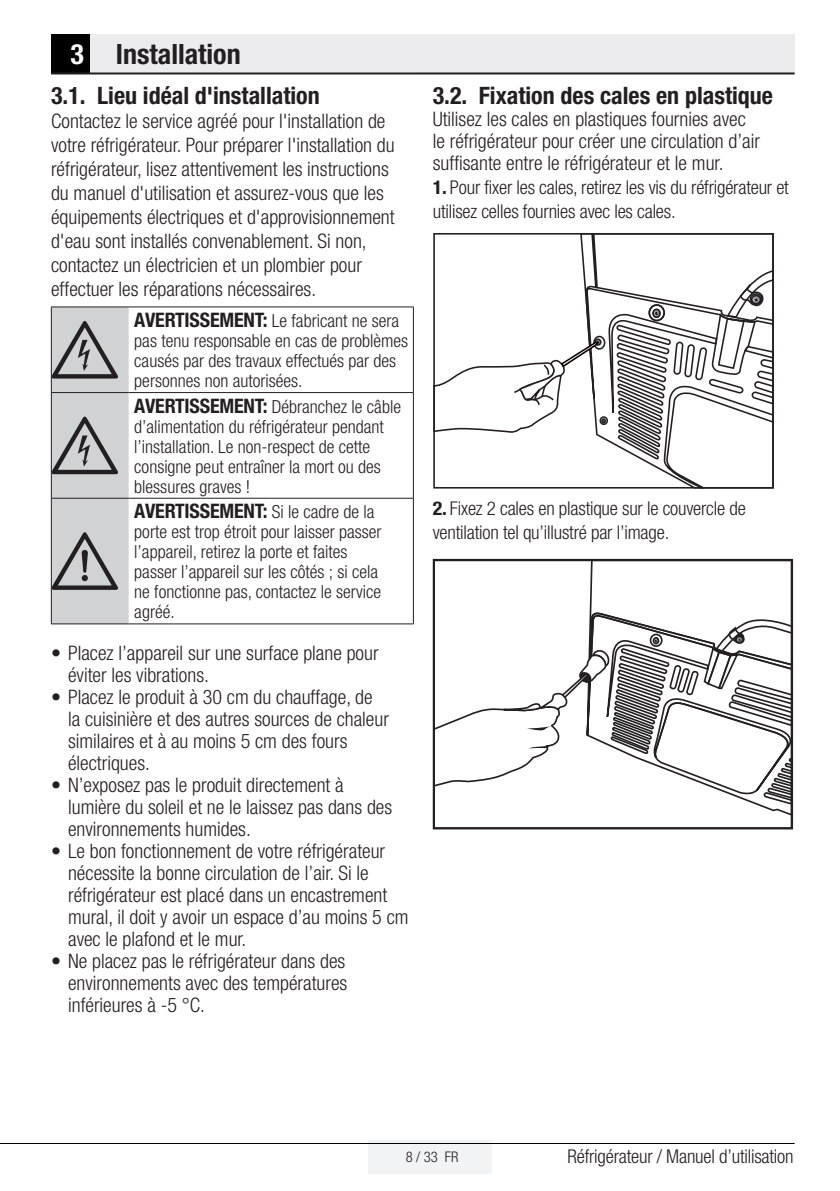
<style>
.page{position:relative;width:840px;height:1191px;background:#fff}
.page>*{position:absolute;margin:0;border:0;box-sizing:border-box;transform-origin:0 0}
.Girintili_Yazi{font:72px "ZIWARNUN";color:#231f20}
.Normal_Yazi{font:72px "ZIWARNUN";color:#231f20}
.Unite_Baslik{font:700 condensed 28px "Helvetica Neue LT Pro";color:#231f20}
._3-SIRALAMA_Konu_Bas{font:700 condensed 24px "Helvetica Neue LT Pro";color:#231f20}
.Girintili_Yazi-2{font:300 condensed 20px/22px "Helvetica Neue LT Pro";color:#231f20}
.Normal_Yazi__10pt{font:300 condensed 20px/24px "Helvetica Neue LT Pro";color:#231f20}
.Normal_Yazi-2{font:300 condensed 20px/22px "Helvetica Neue LT Pro";color:#231f20}
.Girintili_Yazi_uyari{font:700 condensed 20px "Helvetica Neue LT Pro";letter-spacing:-.01em;color:#231f20}
.numaralı_girinti{font:300 condensed 19px/24px "Helvetica Neue LT Pro";letter-spacing:-.01em;color:#231f20}
.Girintili_Yazi_uyari-2{font:300 condensed 18px/20px "Helvetica Neue LT Pro";color:#231f20}
.t1{font:300 condensed 14.6px "Helvetica Neue LT Pro";color:#231f20}
.s1{color:#fff}
.s2{font-weight:700;font-size:20px}
.s3{font-weight:300;font-size:18px}
.s4{font-weight:700}
</style>
<div class="page">
<div style="left:368px;top:1140px;width:123px;height:33px;background:#f2f3f4"></div>
<hr style="left:0;top:1143px;width:794px;height:1px;background:#000">
<div style="left:51px;top:34px;width:39px;height:40px;background:#000"></div>
<div style="left:90px;top:34px;width:704px;height:40px;background:#ececee"></div>
<hr style="left:51px;top:72px;width:743px;height:2px;background:#231f20">
<div style="left:52px;top:307px;width:77px;height:316px;background:#d1d2d4"></div>
<hr style="left:51px;top:307px;width:1px;height:85px;background:#231f20">
<hr style="left:413px;top:307px;width:1px;height:85px;background:#231f20">
<hr style="left:51px;top:393px;width:1px;height:105px;background:#231f20">
<hr style="left:413px;top:393px;width:1px;height:105px;background:#231f20">
<hr style="left:51px;top:498px;width:1px;height:125px;background:#231f20">
<hr style="left:413px;top:498px;width:1px;height:125px;background:#231f20">
<hr style="left:51px;top:306px;width:78px;height:1px;background:#231f20">
<hr style="left:129px;top:306px;width:284px;height:1px;background:#231f20">
<hr style="left:51px;top:392px;width:78px;height:1px;background:#231f20">
<hr style="left:129px;top:392px;width:284px;height:1px;background:#231f20">
<hr style="left:51px;top:498px;width:78px;height:1px;background:#231f20">
<hr style="left:129px;top:498px;width:284px;height:1px;background:#231f20">
<hr style="left:51px;top:623px;width:78px;height:1px;background:#231f20">
<hr style="left:129px;top:623px;width:284px;height:1px;background:#231f20">
<svg style="left:433px;top:233px;width:339px;height:255px"></svg>
<svg style="left:435px;top:610px;width:354px;height:205px"></svg>
<div style="left:432px;top:559px;width:360px;height:270px;border:2px solid #231f20"></div>
<p class="Unite_Baslik" style="left:70px;top:37px;width:172px"><span class="s1">3</span> Installation</p>
<p class="_3-SIRALAMA_Konu_Bas" style="left:51px;top:81px;width:270px">3.1. Lieu idéal d'installation</p>
<p class="Normal_Yazi__10pt" style="left:51px;top:109px;width:345px">Contactez le service agréé pour l'installation de votre réfrigérateur. Pour préparer l'installation du réfrigérateur, lisez attentivement les instructions du manuel d'utilisation et assurez-vous que les équipements électriques et d'approvisionnement d'eau sont installés convenablement. Si non, contactez un électricien et un plombier pour effectuer les réparations nécessaires.</p>
<p class="Girintili_Yazi" style="left:52px;top:311px;width:71px">B</p>
<p class="Girintili_Yazi_uyari-2" style="left:134px;top:310px;width:275px"><span class="s2">AVERTISSEMENT:</span> Le fabricant ne sera pas tenu responsable en cas de problèmes causés par des travaux effectués par des personnes non autorisées.</p>
<p class="Normal_Yazi" style="left:52px;top:407px;width:71px">B</p>
<p class="Girintili_Yazi_uyari-2" style="left:134px;top:396px;width:268px"><span class="s2">AVERTISSEMENT:</span> Débranchez le câble d’alimentation du réfrigérateur pendant l’installation. Le non-respect de cette consigne peut entraîner la mort ou des blessures graves !</p>
<p class="Girintili_Yazi_uyari" style="left:134px;top:499px;width:241px">AVERTISSEMENT: <span class="s3">Si le cadre de la</span></p>
<p class="Girintili_Yazi_uyari-2" style="left:134px;top:521px;width:248px">porte est trop étroit pour laisser passer l’appareil, retirez la porte et faites passer l’appareil sur les côtés ; si cela ne fonctionne pas, contactez le service agréé.</p>
<p class="Girintili_Yazi-2" style="left:68px;top:642px;width:312px;text-indent:-17px">• Placez l’appareil sur une surface plane pour éviter les vibrations.</p>
<p class="Girintili_Yazi-2" style="left:68px;top:686px;width:322px;text-indent:-17px">• Placez le produit à 30 cm du chauffage, de la cuisinière et des autres sources de chaleur similaires et à au moins 5 cm des fours électriques.</p>
<p class="Girintili_Yazi-2" style="left:68px;top:774px;width:325px;text-indent:-17px">• N’exposez pas le produit directement à lumière du soleil et ne le laissez pas dans des environnements humides.</p>
<p class="Girintili_Yazi-2" style="left:68px;top:840px;width:342px;text-indent:-17px">• Le bon fonctionnement de votre réfrigérateur nécessite la bonne circulation de l’air. Si le réfrigérateur est placé dans un encastrement mural, il doit y avoir un espace d’au moins 5 cm avec le plafond et le mur.</p>
<p class="Girintili_Yazi-2" style="left:68px;top:950px;width:280px;text-align:justify;text-indent:-17px">• Ne placez pas le réfrigérateur dans des environnements avec des températures inférieures à -5 °C.</p>
<p class="Girintili_Yazi" style="left:52px;top:523px;width:71px">A</p>
<p class="_3-SIRALAMA_Konu_Bas" style="left:432px;top:81px;width:341px">3.2. Fixation des cales en plastique</p>
<p class="Normal_Yazi-2" style="left:432px;top:108px;width:328px">Utilisez les cales en plastiques fournies avec le réfrigérateur pour créer une circulation d’air suffisante entre le réfrigérateur et le mur.</p>
<p class="numaralı_girinti" style="left:432px;top:175px;width:357px"><span class="s4">1.</span> Pour fixer les cales, retirez les vis du réfrigérateur et utilisez celles fournies avec les cales.</p>
<p class="numaralı_girinti" style="left:432px;top:496px;width:314px"><span class="s4">2.</span> Fixez 2 cales en plastique sur le couvercle de ventilation tel qu’illustré par l’image.</p>
<p class="t1" style="left:405px;top:1148px;width:54px">8 / 33 FR</p>
<p class="numaralı_girinti" style="left:567px;top:1143px;width:227px">Réfrigérateur / Manuel d’utilisation</p>
</div>
